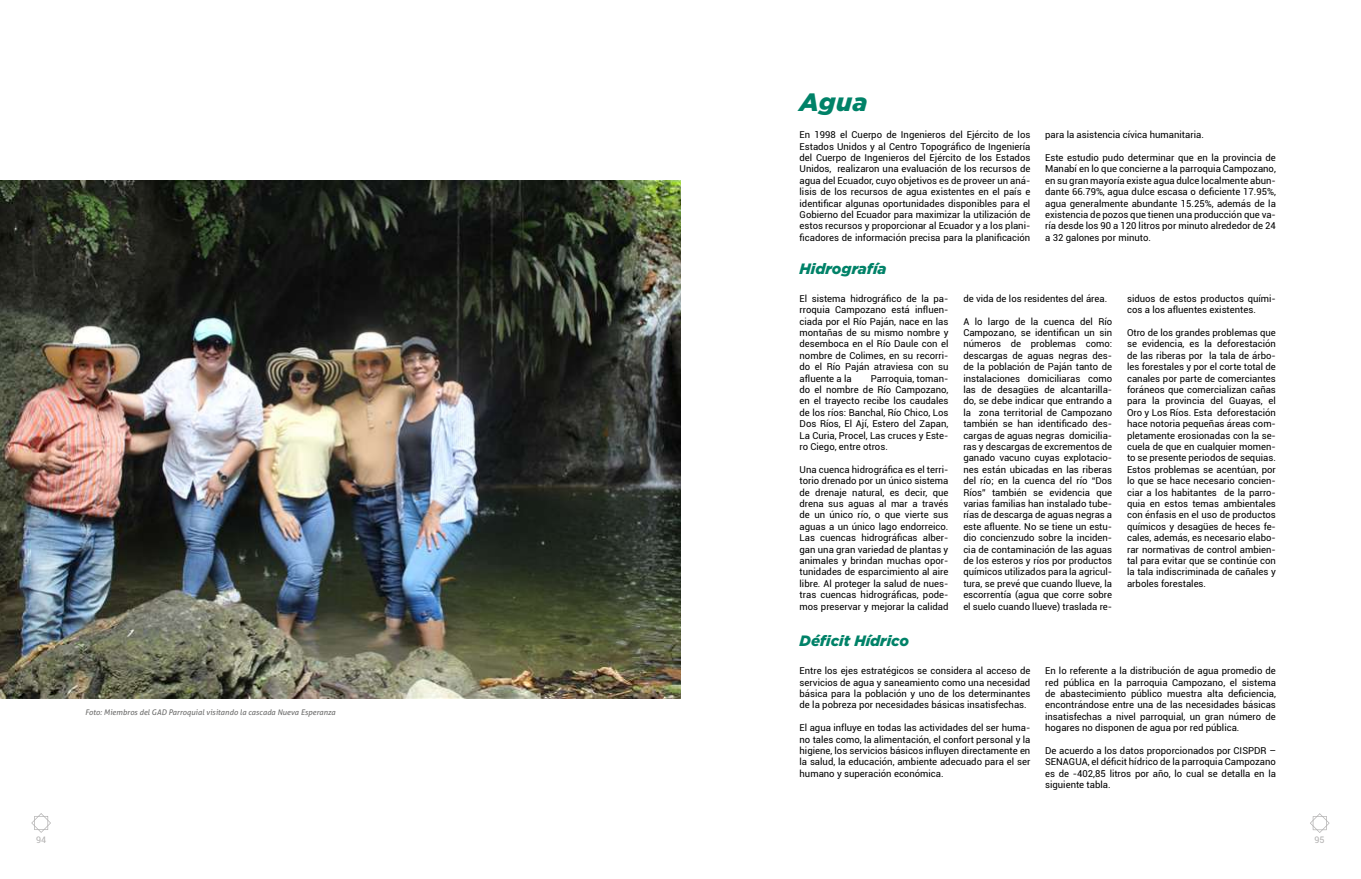
<style>
.page{position:relative;width:1361px;height:879px;background:#fff}
.page>*{position:absolute;margin:0;border:0;box-sizing:border-box;transform-origin:0 0}
.t1{font:italic 900 25px "Gotham";color:#008268}
.t2{font:italic 900 15px "Gotham";color:#008268}
.t3{font:9.5px/11.4px "Roboto";color:#000;text-align:justify}
.t4{font:9px "Roboto";color:#b3b2b2}
.t5{font:italic 7.8px "Aller";color:#727271}
</style>
<div class="page">
<svg style="left:31px;top:813px;width:20px;height:20px"></svg>
<svg style="left:1310px;top:813px;width:19px;height:20px"></svg>
<img style="left:0;top:180px;width:680px;height:518px">
<h1 class="t1" style="left:799px;top:85px;width:69px">Agua</h1>
<p class="t3" style="left:799px;top:129px;width:232px">En 1998 el Cuerpo de Ingenieros del Ejército de los Estados Unidos y al Centro Topográfico de Ingeniería del Cuerpo de Ingenieros del Ejército de los Estados Unidos, realizaron una evaluación de los recursos de agua del Ecuador, cuyo objetivos es de proveer un aná&shy;lisis de los recursos de agua existentes en el país e identificar algunas oportunidades disponibles para el Gobierno del Ecuador para maximizar la utilización de estos recursos y proporcionar al Ecuador y a los plani&shy;ficadores de información precisa para la planificación</p>
<h2 class="t2" style="left:799px;top:258px;width:88px">Hidrografía</h2>
<p class="t3" style="left:1045px;top:129px;width:160px">para la asistencia cívica humanitaria.</p>
<p class="t3" style="left:1045px;top:152px;width:232px">Este estudio pudo determinar que en la provincia de Manabí en lo que concierne a la parroquia Campozano, en su gran mayoría existe agua dulce localmente abun&shy;dante 66.79%, agua dulce escasa o deficiente 17.95%, agua generalmente abundante 15.25%, además de la existencia de pozos que tienen una producción que va&shy;ría desde los 90 a 120 litros por minuto alrededor de 24 a 32 galones por minuto.</p>
<p class="t5" style="left:85px;top:707px;width:252px">Foto: Miembros del GAD Parroquial visitando la cascada Nueva Esperanza</p>
<p class="t3" style="left:799px;top:292px;width:150px">El sistema hidrográfico de la pa&shy;rroquia Campozano está influen&shy;ciada por el Río Paján, nace en las montañas de su mismo nombre y desemboca en el Río Daule con el nombre de Colimes, en su recorri&shy;do el Río Paján atraviesa con su afluente a la</p>
<p class="t3" style="left:799px;top:372px;width:150px;text-indent:71px">Parroquia, toman&shy;do el nombre de Río Campozano, en el trayecto recibe los caudales de los ríos: Banchal, Río Chico, Los Dos Ríos, El Ají, Estero del Zapan, La Curia, Procel, Las cruces y Este&shy;ro Ciego, entre otros.</p>
<p class="t3" style="left:799px;top:463px;width:150px">Una cuenca hidrográfica es el terri&shy;torio drenado por un único sistema de drenaje natural, es decir, que drena sus aguas al mar a través de un único río, o que vierte sus aguas a un único lago endorreico.<br>Las cuencas hidrográficas alber&shy;gan una gran variedad de plantas y animales y brindan muchas opor&shy;tunidades de esparcimiento al aire libre. Al proteger la salud de nues&shy;tras cuencas hidrográficas, pode&shy;mos preservar y mejorar la calidad</p>
<h2 class="t2" style="left:799px;top:631px;width:111px">Déficit Hídrico</h2>
<p class="t3" style="left:963px;top:292px;width:145px">de vida de los residentes del área.</p>
<p class="t3" style="left:963px;top:315px;width:150px">A lo largo de la cuenca del Río Campozano, se identifican un sin números de problemas como: descargas de aguas negras des&shy;de la población de Paján tanto de instalaciones domiciliaras como las de desagües de alcantarilla&shy;do, se debe indicar que entrando a la zona territorial de Campozano también se han identificado des&shy;cargas de aguas negras domicilia&shy;ras y descargas de excrementos de ganado vacuno cuyas explotacio&shy;nes están ubicadas en las riberas del río; en la cuenca del río “Dos Ríos” también se evidencia que varias familias han instalado tube&shy;rías de descarga de aguas negras a este afluente. No se tiene un estu&shy;dio concienzudo sobre la inciden&shy;cia de contaminación de las aguas de los esteros y ríos por productos químicos utilizados para la agricul&shy;tura, se prevé que cuando llueve, la escorrentía (agua que corre sobre el suelo cuando llueve) traslada re-</p>
<p class="t3" style="left:1127px;top:292px;width:150px">siduos de estos productos quími&shy;cos a los afluentes existentes.</p>
<p class="t3" style="left:1127px;top:326px;width:150px">Otro de los grandes problemas que se evidencia, es la deforestación de las riberas por la tala de árbo&shy;les forestales y por el corte total de canales por parte de comerciantes foráneos que comercializan cañas para la provincia del Guayas, el Oro y Los Ríos. Esta deforestación hace notoria pequeñas áreas com&shy;pletamente erosionadas con la se&shy;cuela de que en cualquier momen&shy;to se presente periodos de sequias.<br>Estos problemas se acentúan, por lo que se hace necesario concien&shy;ciar a los habitantes de la parro&shy;quia en estos temas ambientales con énfasis en el uso de productos químicos y desagües de heces fe&shy;cales, además, es necesario elabo&shy;rar normativas de control ambien&shy;tal para evitar que se continúe con la tala indiscriminada de cañales y arboles forestales.</p>
<p class="t3" style="left:799px;top:665px;width:232px">Entre los ejes estratégicos se considera al acceso de servicios de agua y saneamiento como una necesidad básica para la población y uno de los determinantes de la pobreza por necesidades básicas insatisfechas.</p>
<p class="t3" style="left:799px;top:722px;width:232px">El agua influye en todas las actividades del ser huma&shy;no tales como, la alimentación, el confort personal y la higiene, los servicios básicos influyen directamente en la salud, la educación, ambiente adecuado para el ser humano y superación económica.</p>
<p class="t3" style="left:1045px;top:665px;width:232px">En lo referente a la distribución de agua promedio de red pública en la parroquia Campozano, el sistema de abastecimiento público muestra alta deficiencia, encontrándose entre una de las necesidades básicas insatisfechas a nivel parroquial, un gran número de hogares no disponen de agua por red pública.</p>
<p class="t3" style="left:1045px;top:744px;width:232px">De acuerdo a los datos proporcionados por CISPDR – SENAGUA, el déficit hídrico de la parroquia Campozano es de -402,85 litros por año, lo cual se detalla en la siguiente tabla.</p>
<p class="t4" style="left:36px;top:833px;width:12px">94</p>
<p class="t4" style="left:1314px;top:833px;width:12px">95</p>
</div>
